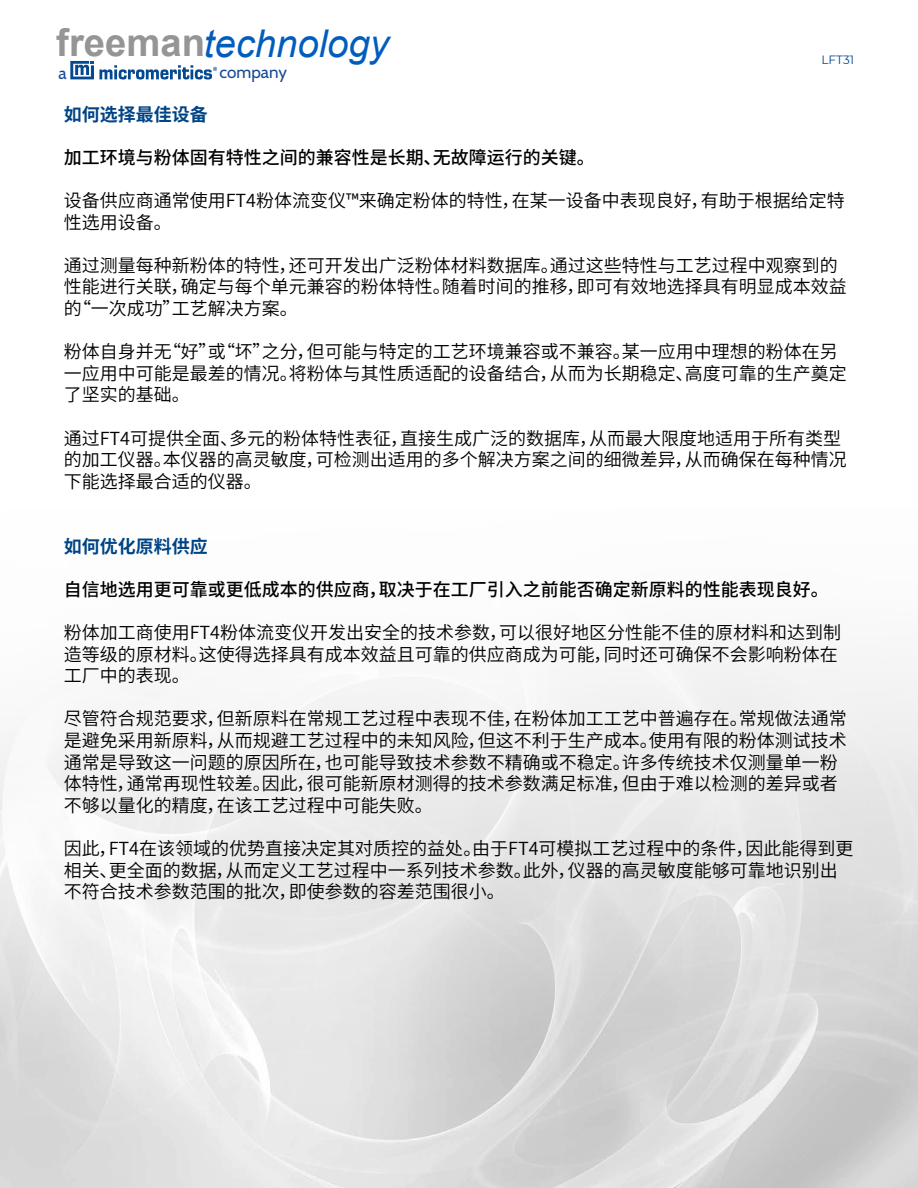
<style>
.page{position:relative;width:918px;height:1188px;background:#fff}
.page>*{position:absolute;margin:0;border:0;box-sizing:border-box;transform-origin:0 0}
.t1{font:italic 38.25px "Arial";color:#005dbe}
.t2{font:18px/21.6px "Source Han Sans CN";color:#000}
.t3{font:500 18px "Source Han Sans CN";color:#000}
.t4{font:700 18px "Source Han Sans CN";color:#004486}
.t5{font:16.95px "Cabin";color:#154995}
.t6{font:12px "Montserrat";letter-spacing:.005em;color:#004890}
.s1{font-weight:700;font-style:normal;color:#949596}
</style>
<div class="page">
<svg style="left:70px;top:61px;width:147px;height:18px"></svg>
<h1 class="t1" style="left:56px;top:19px;width:334px"><span class="s1">freeman</span>technology</h1>
<p class="t5" style="left:220px;top:59px;width:69px">company</p>
<p class="t5" style="left:59px;top:60px;width:10px">a</p>
<p class="t6" style="left:821px;top:51px;width:34px">LFT31</p>
<p class="t4" style="left:64px;top:104px;width:145px">如何选择最佳设备</p>
<p class="t3" style="left:64px;top:147px;width:533px">加工环境与粉体固有特性之间的兼容性是长期、无故障运行的关键。</p>
<p class="t2" style="left:64px;top:190px;width:783px">设备供应商通常使用FT4粉体流变仪™来确定粉体的特性，在某一设备中表现良好，有助于根据给定特性选用设备。</p>
<p class="t2" style="left:64px;top:255px;width:785px">通过测量每种新粉体的特性，还可开发出广泛粉体材料数据库。通过这些特性与工艺过程中观察到的性能进行关联，确定与每个单元兼容的粉体特性。随着时间的推移，即可有效地选择具有明显成本效益的“一次成功”工艺解决方案。</p>
<p class="t2" style="left:64px;top:341px;width:785px">粉体自身并无“好”或“坏”之分，但可能与特定的工艺环境兼容或不兼容。某一应用中理想的粉体在另一应用中可能是最差的情况。将粉体与其性质适配的设备结合，从而为长期稳定、高度可靠的生产奠定了坚实的基础。</p>
<p class="t2" style="left:64px;top:428px;width:785px">通过FT4可提供全面、多元的粉体特性表征，直接生成广泛的数据库，从而最大限度地适用于所有类型的加工仪器。本仪器的高灵敏度，可检测出适用的多个解决方案之间的细微差异，从而确保在每种情况下能选择最合适的仪器。</p>
<p class="t4" style="left:64px;top:536px;width:145px">如何优化原料供应</p>
<p class="t3" style="left:64px;top:579px;width:767px">自信地选用更可靠或更低成本的供应商，取决于在工厂引入之前能否确定新原料的性能表现良好。</p>
<p class="t2" style="left:64px;top:622px;width:779px">粉体加工商使用FT4粉体流变仪开发出安全的技术参数，可以很好地区分性能不佳的原材料和达到制造等级的原材料。这使得选择具有成本效益且可靠的供应商成为可能，同时还可确保不会影响粉体在工厂中的表现。</p>
<p class="t2" style="left:64px;top:708px;width:785px">尽管符合规范要求，但新原料在常规工艺过程中表现不佳，在粉体加工工艺中普遍存在。常规做法通常是避免采用新原料，从而规避工艺过程中的未知风险，但这不利于生产成本。使用有限的粉体测试技术通常是导致这一问题的原因所在，也可能导致技术参数不精确或不稳定。许多传统技术仅测量单一粉体特性，通常再现性较差。因此，很可能新原材测得的技术参数满足标准，但由于难以检测的差异或者不够以量化的精度，在该工艺过程中可能失败。</p>
<p class="t2" style="left:64px;top:838px;width:791px">因此，FT4在该领域的优势直接决定其对质控的益处。由于FT4可模拟工艺过程中的条件，因此能得到更相关、更全面的数据，从而定义工艺过程中一系列技术参数。此外，仪器的高灵敏度能够可靠地识别出不符合技术参数范围的批次，即使参数的容差范围很小。</p>
</div>
